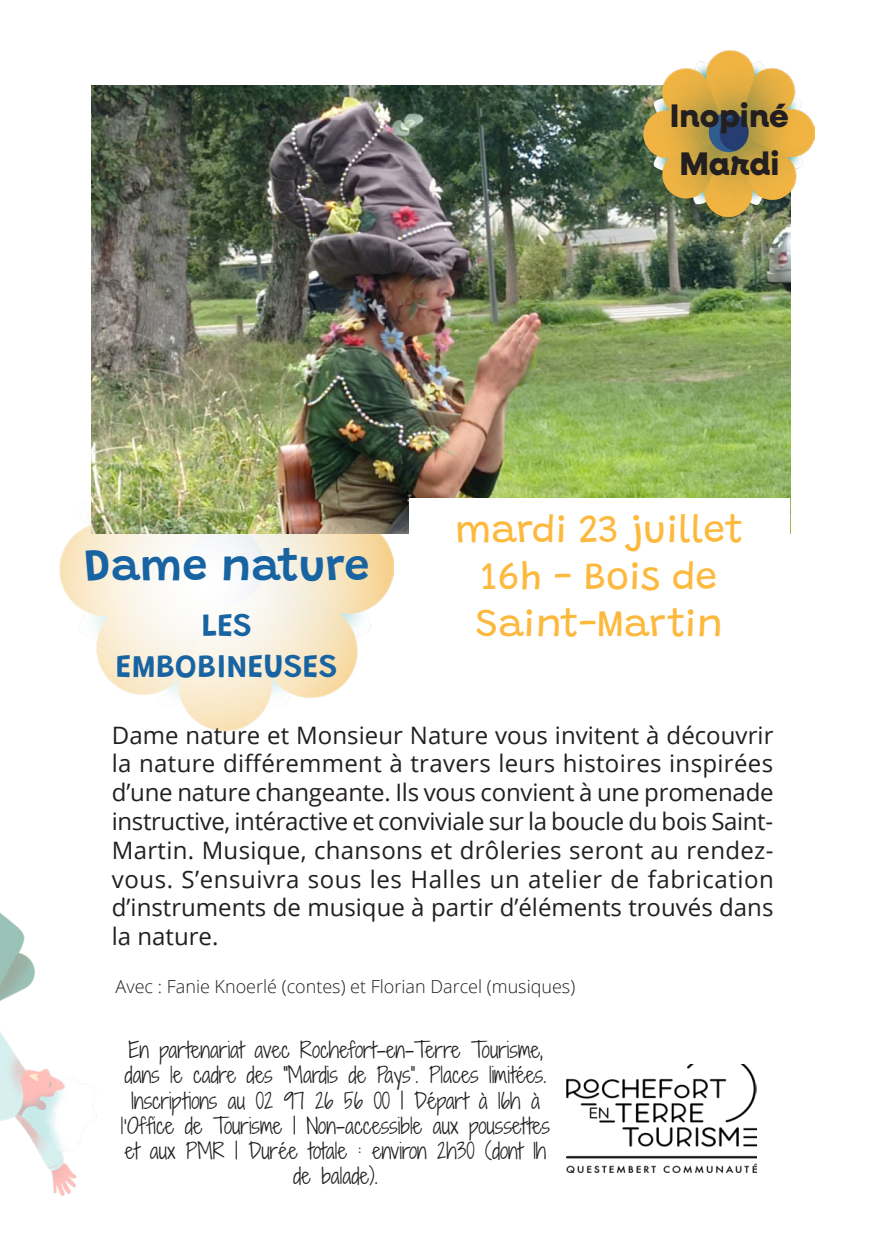
<style>
.page{position:relative;width:893px;height:1259px;background:#fff}
.page>*{position:absolute;margin:0;border:0;box-sizing:border-box;transform-origin:0 0}
.titre_spectacle{font:600 45px "Grandstander";color:#1864a2}
.Date_et_lieu{font:39px/46.8px "Grandstander";color:#fdb93e}
.titre_spectacle-2{font:600 33px "Grandstander";letter-spacing:.005em;color:#1864a2}
.Style_de_paragraphe_1{font:800 32.7px "Neulis Cursive";color:#231f20}
.texte_courant{font:24px/28.8px "Open Sans";color:#231f20;text-align:justify}
.t1{font:300 21px/25.2px "Shadows Into";color:#231f20;text-align:center}
.Style_de_paragraphe_1-2{font:300 18px "Open Sans";color:#231f20}
</style>
<div class="page">
<img style="left:59px;top:501px;width:335px;height:229px">
<img style="left:91px;top:85px;width:700px;height:448px">
<div style="left:409px;top:498px;width:381px;height:153px;background:#fff"></div>
<img style="left:643px;top:50px;width:171px;height:166px">
<img style="left:566px;top:1064px;width:190px;height:108px">
<img style="left:0;top:912px;width:96px;height:283px">
<p class="Style_de_paragraphe_1" style="left:670px;top:91px;width:120px">Inopiné</p>
<p class="Style_de_paragraphe_1" style="left:679px;top:139px;width:101px">Mardi</p>
<p class="titre_spectacle" style="left:84px;top:528px;width:287px">Dame nature</p>
<p class="titre_spectacle-2" style="left:201px;top:598px;width:52px">LES</p>
<p class="titre_spectacle-2" style="left:116px;top:639px;width:224px">EMBOBINEUSES</p>
<p class="Date_et_lieu" style="left:455px;top:503px;width:290px">mardi 23 juillet</p>
<p class="Date_et_lieu" style="left:476px;top:549px;width:249px">16h - Bois de<br>Saint-Martin</p>
<p class="texte_courant" style="left:112px;top:720px;width:663px">Dame nature et Monsieur Nature vous invitent à découvrir la nature différemment à travers leurs histoires inspirées d’une nature changeante. Ils vous convient à une promenade instructive, intéractive et conviviale sur la boucle du bois Saint-Martin. Musique, chansons et drôleries seront au rendez&shy;vous. S’ensuivra sous les Halles un atelier de fabrication d’instruments de musique à partir d’éléments trouvés dans la nature.</p>
<p class="Style_de_paragraphe_1-2" style="left:116px;top:974px;width:461px">Avec : Fanie Knoerlé (contes) et Florian Darcel (musiques)</p>
<p class="t1" style="left:121px;top:1037px;width:431px">En partenariat avec Rochefort-en-Terre Tourisme, dans le cadre des “Mardis de Pays”. Places limitées.<br>Inscriptions au 02 97 26 56 00 | Départ à 16h à l’Office de Tourisme | Non-accessible aux poussettes et aux PMR | Durée totale : environ 2h30 (dont 1h de balade).</p>
</div>
